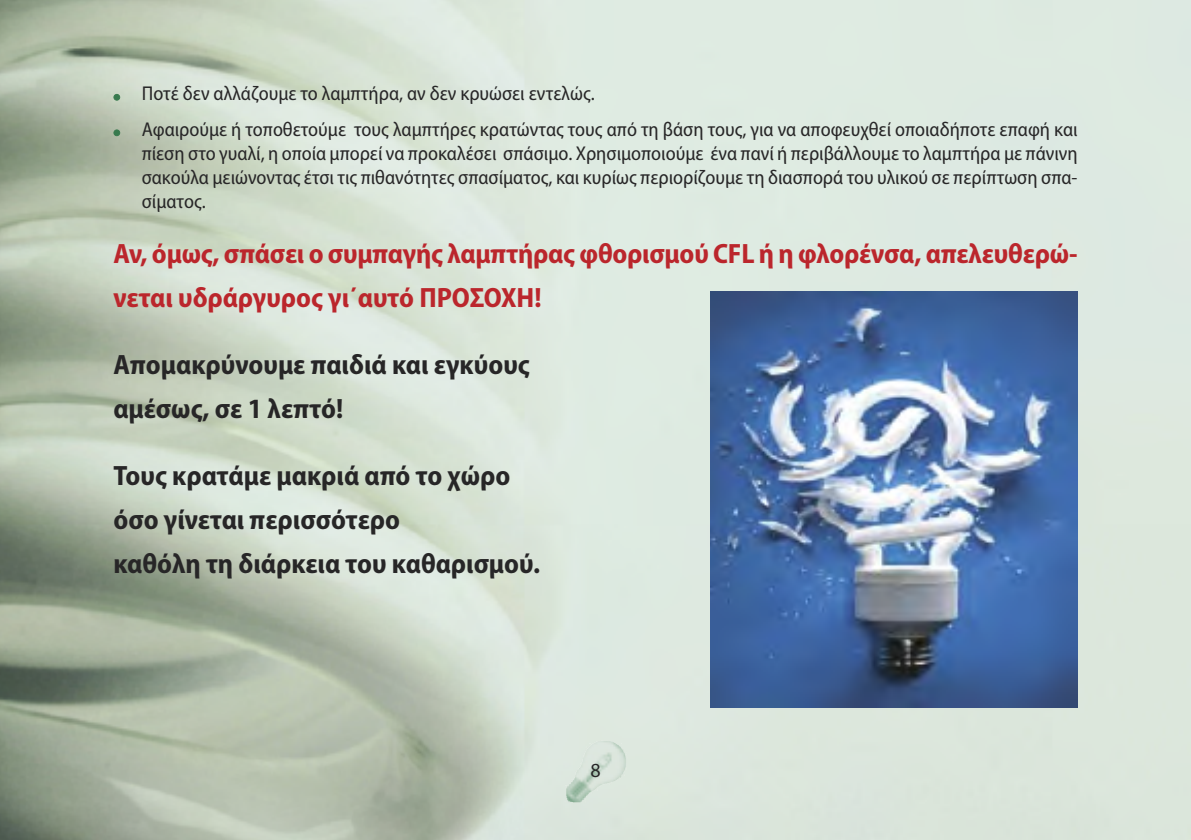
<style>
.page{position:relative;width:1191px;height:840px;background:#fff}
.page>*{position:absolute;margin:0;border:0;box-sizing:border-box;transform-origin:0 0}
.t1{font:700 semi-condensed 28px/44px "Myriad Pro";color:#272627}
.t2{font:700 semi-condensed 28px/44px "Myriad Pro";letter-spacing:-.01em;color:#bb262c}
.t3{font:semi-condensed 20px/24px "Myriad Pro";color:#272627;text-align:justify}
.t4{font:20px "Myriad Pro";color:#272627}
.s1{color:#387a4e}
</style>
<div class="page">
<img style="left:0;top:0;width:1191px;height:839px">
<img style="left:565px;top:788px;width:61px;height:13px">
<img style="left:710px;top:291px;width:367px;height:416px">
<img style="left:565px;top:740px;width:61px;height:48px">
<p class="t3" style="left:114px;top:83px;width:483px"><span class="s1">●</span> Ποτέ δεν αλλάζουμε το λαμπτήρα, αν δεν κρυώσει εντελώς.</p>
<p class="t3" style="left:142px;top:118px;width:937px;text-indent:-28px"><span class="s1">●</span> Αφαιρούμε ή τοποθετούμε τους λαμπτήρες κρατώντας τους από τη βάση τους, για να αποφευχθεί οποιαδήποτε επαφή και πίεση στο γυαλί, η οποία μπορεί να προκαλέσει σπάσιμο. Χρησιμοποιούμε ένα πανί ή περιβάλλουμε το λαμπτήρα με πάνινη σακούλα μειώνοντας έτσι τις πιθανότητες σπασίματος, και κυρίως περιορίζουμε τη διασπορά του υλικού σε περίπτωση σπα&shy;σίματος.</p>
<h1 class="t2" style="left:113px;top:234px;width:965px">Αν, όμως, σπάσει ο συμπαγής λαμπτήρας φθορισμού CFL ή η φλορένσα, απελευθερώ&shy;νεται υδράργυρος γι΄αυτό ΠΡΟΣΟΧΗ!</h1>
<h1 class="t1" style="left:113px;top:344px;width:418px">Απομακρύνουμε παιδιά και εγκύους αμέσως, σε 1 λεπτό!</h1>
<h1 class="t1" style="left:113px;top:455px;width:428px">Τους κρατάμε μακριά από το χώρο όσο γίνεται περισσότερο<br>καθόλη τη διάρκεια του καθαρισμού.</h1>
<p class="t4" style="left:590px;top:762px;width:12px">8</p>
</div>
